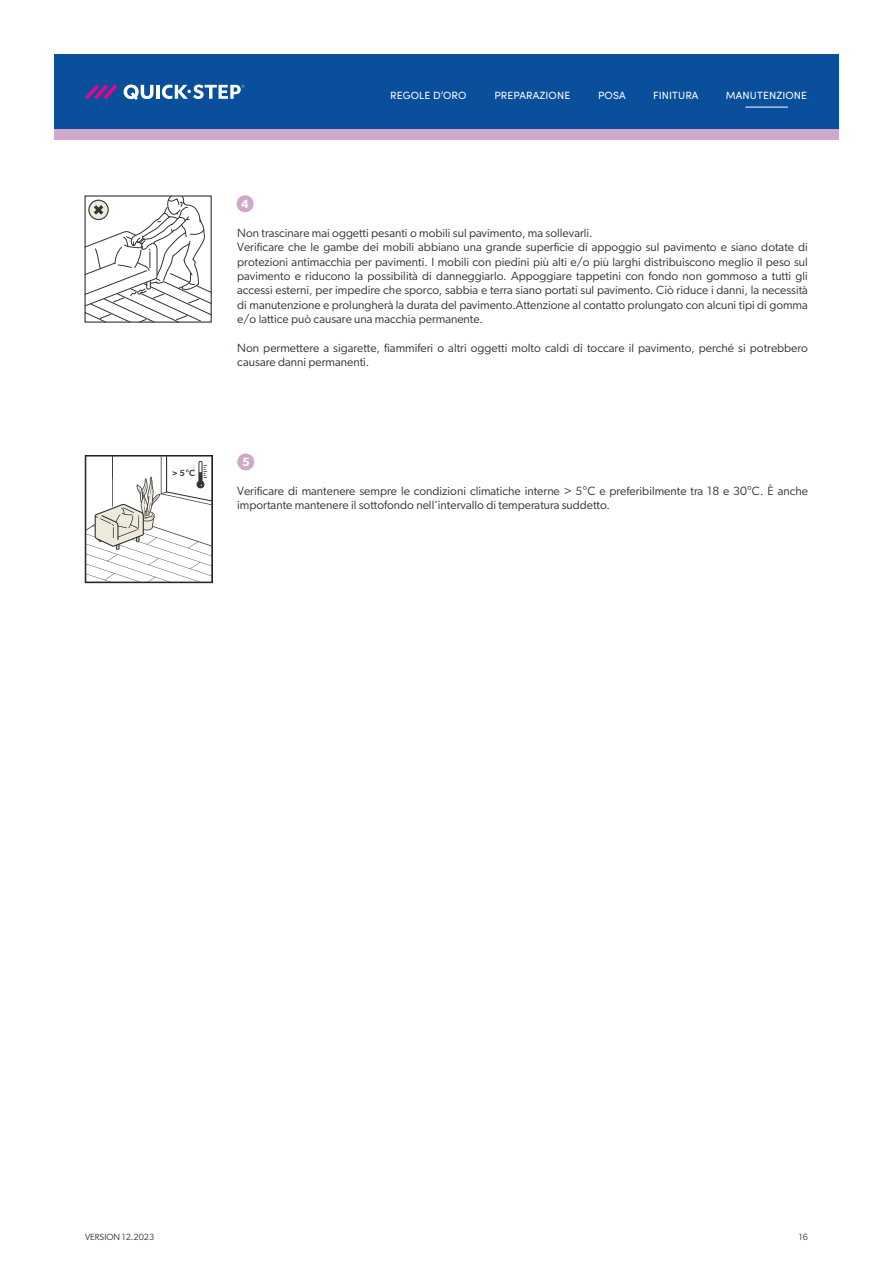
<style>
.page{position:relative;width:893px;height:1263px;background:#fff}
.page>*{position:absolute;margin:0;border:0;box-sizing:border-box;transform-origin:0 0}
.t1{font:12px/14.4px "Gibson";color:#2f3333}
.t2{font:600 12px "Gibson";color:#fff}
.t3{font:10.5px "Sofia Pro";letter-spacing:.01em;color:#fff}
.t4{font:9px "Gibson";color:#2f3333}
.t5{font:500 8.85px "Gibson";color:#1d1c1c}
.s1{font-weight:600;font-size:7.8px}
</style>
<div class="page">
<div style="left:54px;top:54px;width:785px;height:75px;background:#0a4f9c"></div>
<div style="left:54px;top:129px;width:785px;height:11px;background:#d0a8ca"></div>
<svg style="left:85px;top:84px;width:32px;height:15px"></svg>
<svg style="left:124px;top:85px;width:29px;height:15px"></svg>
<hr style="left:156px;top:85px;width:4px;height:14px;background:#fff">
<svg style="left:162px;top:85px;width:82px;height:14px"></svg>
<div style="left:237px;top:453px;width:17px;height:17px;background:#d0a8ca;border-radius:50%"></div>
<svg style="left:87px;top:457px;width:124px;height:124px"></svg>
<div style="left:85px;top:455px;width:128px;height:128px;border:1px solid #040506"></div>
<svg style="left:85px;top:195px;width:127px;height:128px"></svg>
<div style="left:237px;top:195px;width:17px;height:17px;background:#d0a8ca;border-radius:50%"></div>
<hr style="left:745px;top:107px;width:43px;height:1px;background:#fff">
<p class="t5" style="left:172px;top:468px;width:24px"><span class="s1">&gt;</span> 5°C</p>
<p class="t2" style="left:241px;top:196px;width:9px">4</p>
<p class="t3" style="left:390px;top:87px;width:78px">REGOLE D’ORO</p>
<p class="t3" style="left:494px;top:87px;width:77px">PREPARAZIONE</p>
<p class="t3" style="left:598px;top:87px;width:29px">POSA</p>
<p class="t3" style="left:653px;top:87px;width:47px">FINITURA</p>
<p class="t3" style="left:726px;top:87px;width:83px">MANUTENZIONE</p>
<p class="t1" style="left:237px;top:225px;width:572px">Non trascinare mai oggetti pesanti o mobili sul pavimento, ma sollevarli.<br>Verificare che le gambe dei mobili abbiano una grande superficie di appoggio sul pavimento e siano dotate di protezioni antimacchia per pavimenti. I mobili con piedini più alti e/o più larghi distribuiscono meglio il peso sul pavimento e riducono la possibilità di danneggiarlo. Appoggiare tappetini con fondo non gommoso a tutti gli accessi esterni, per impedire che sporco, sabbia e terra siano portati sul pavimento. Ciò riduce i danni, la necessità di manutenzione e prolungherà la durata del pavimento.Attenzione al contatto prolungato con alcuni tipi di gomma e/o lattice può causare una macchia permanente.</p>
<p class="t1" style="left:237px;top:341px;width:572px">Non permettere a sigarette, fiammiferi o altri oggetti molto caldi di toccare il pavimento, perché si potrebbero causare danni permanenti.</p>
<p class="t2" style="left:242px;top:455px;width:9px">5</p>
<p class="t1" style="left:237px;top:483px;width:572px">Verificare di mantenere sempre le condizioni climatiche interne &gt; 5°C e preferibilmente tra 18 e 30°C. È anche importante mantenere il sottofondo nell’intervallo di temperatura suddetto.</p>
<p class="t4" style="left:85px;top:1231px;width:71px">VERSION 12.2023</p>
<p class="t4" style="left:799px;top:1231px;width:10px">16</p>
</div>
